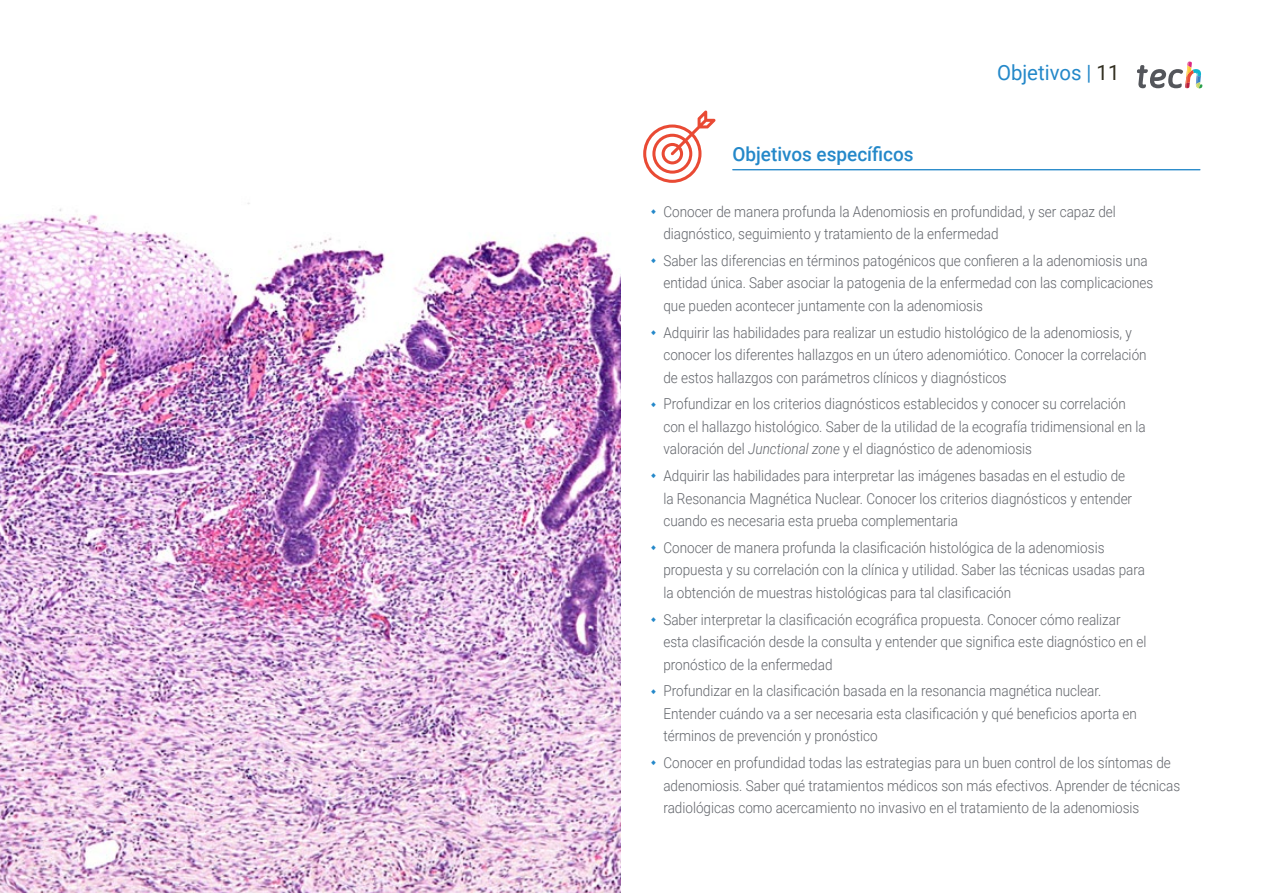
<style>
.page{position:relative;width:1263px;height:893px;background:#fff}
.page>*{position:absolute;margin:0;border:0;box-sizing:border-box;transform-origin:0 0}
.t1{font:21px "Roboto";color:#2488c9}
.t2{font:500 19.5px "Roboto";color:#2488c9}
.t3{font:300 15px/22.5px "Roboto";color:#61646a;scale:.9 1}
.s1{color:#312e20}
.s2{font-style:italic}
</style>
<div class="page">
<svg style="left:643px;top:110px;width:73px;height:73px"></svg>
<hr style="left:732px;top:169px;width:468px;height:1px;background:#2488c9">
<img style="left:0;top:203px;width:621px;height:690px">
<svg style="left:1137px;top:62px;width:65px;height:27px"></svg>
<h2 class="t2" style="left:732px;top:141px;width:183px">Objetivos específicos</h2>
<h1 class="t1" style="left:997px;top:57px;width:124px">Objetivos | <span class="s1">11</span></h1>
<p class="t3" style="left:663px;top:200px;width:504px">Conocer de manera profunda la Adenomiosis en profundidad, y ser capaz del diagnóstico, seguimiento y tratamiento de la enfermedad</p>
<p class="t3" style="left:663px;top:249px;width:546px">Saber las diferencias en términos patogénicos que confieren a la adenomiosis una entidad única. Saber asociar la patogenia de la enfermedad con las complicaciones que pueden acontecer juntamente con la adenomiosis</p>
<p class="t3" style="left:663px;top:321px;width:538px">Adquirir las habilidades para realizar un estudio histológico de la adenomiosis, y conocer los diferentes hallazgos en un útero adenomiótico. Conocer la correlación de estos hallazgos con parámetros clínicos y diagnósticos</p>
<p class="t3" style="left:663px;top:392px;width:537px">Profundizar en los criterios diagnósticos establecidos y conocer su correlación con el hallazgo histológico. Saber de la utilidad de la ecografía tridimensional en la valoración del <span class="s2">Junctional zone</span> y el diagnóstico de adenomiosis</p>
<p class="t3" style="left:663px;top:464px;width:522px">Adquirir las habilidades para interpretar las imágenes basadas en el estudio de la Resonancia Magnética Nuclear. Conocer los criterios diagnósticos y entender cuando es necesaria esta prueba complementaria</p>
<p class="t3" style="left:663px;top:536px;width:537px">Conocer de manera profunda la clasificación histológica de la adenomiosis propuesta y su correlación con la clínica y utilidad. Saber las técnicas usadas para la obtención de muestras histológicas para tal clasificación</p>
<p class="t3" style="left:663px;top:608px;width:538px">Saber interpretar la clasificación ecográfica propuesta. Conocer cómo realizar esta clasificación desde la consulta y entender que significa este diagnóstico en el pronóstico de la enfermedad</p>
<p class="t3" style="left:663px;top:679px;width:528px">Profundizar en la clasificación basada en la resonancia magnética nuclear.<br>Entender cuándo va a ser necesaria esta clasificación y qué beneficios aporta en términos de prevención y pronóstico</p>
<p class="t3" style="left:663px;top:751px;width:576px">Conocer en profundidad todas las estrategias para un buen control de los síntomas de adenomiosis. Saber qué tratamientos médicos son más efectivos. Aprender de técnicas radiológicas como acercamiento no invasivo en el tratamiento de la adenomiosis</p>
</div>
